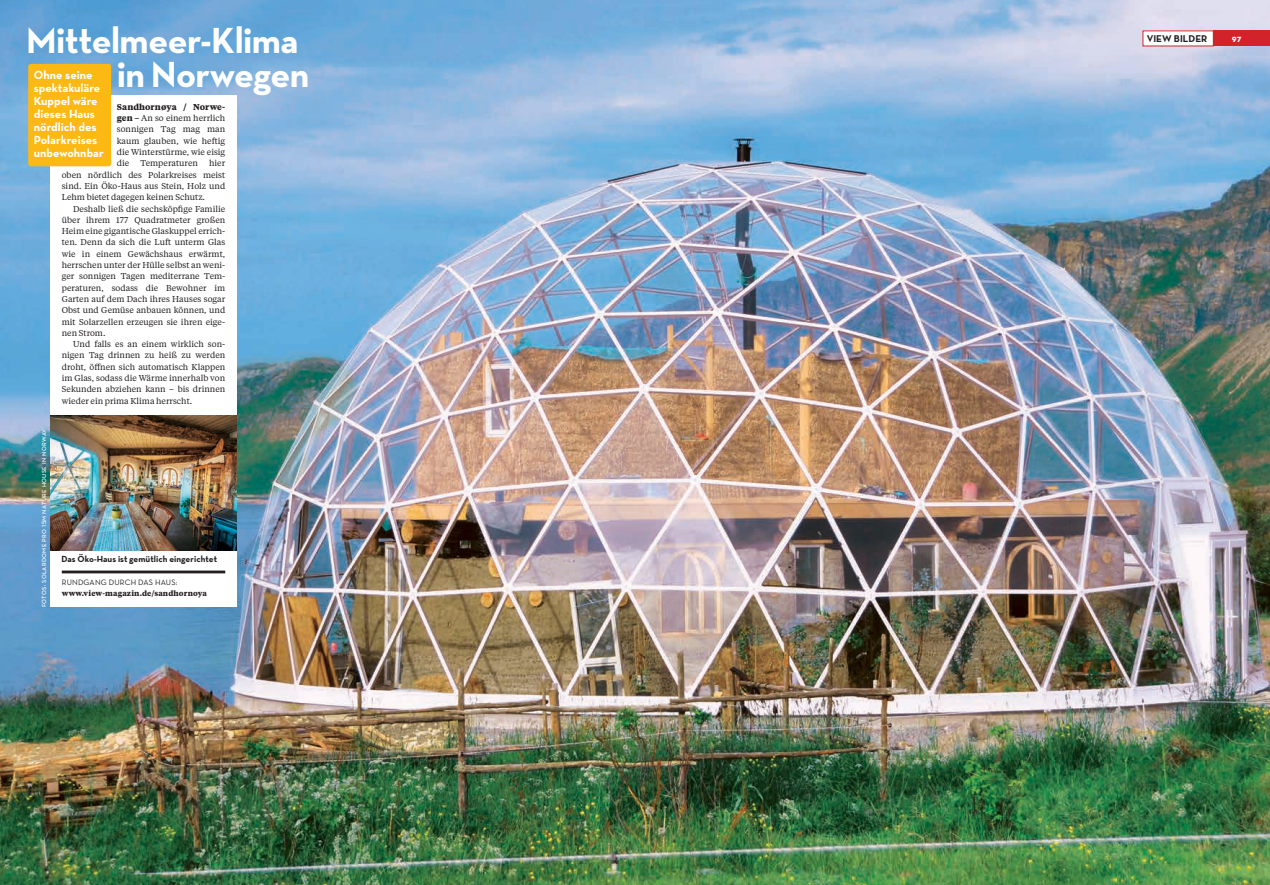
<style>
.page{position:relative;width:1270px;height:885px;background:#fff}
.page>*{position:absolute;margin:0;border:0;box-sizing:border-box;transform-origin:0 0}
.t1{font:700 37px "Neutra Text";letter-spacing:-.015em;color:#fff}
.t2{font:700 12px/13px "Neutra Text";color:#fff}
.t3{font:700 10px "Neutra Text";color:#231f20}
.t4{font:10px "Neutra Text Bold SC";color:#fff}
.t5{font:700 9px "Neutra Text";letter-spacing:.005em;color:#231f20}
.t6{font:8.5px/11.3px "Tiempos Text";color:#231f20;text-align:justify}
.t7{font:8px "Neutra Text";letter-spacing:.02em;color:#231f20}
.t8{font:700 7.5px "Tiempos Text";letter-spacing:.02em;color:#231f20}
.t9{font:6px "Neutra Text Demi Alt";letter-spacing:.06em;color:#fff}
.s1{font-weight:700}
.s2{font-family:"Neutra Text";font-weight:600}
</style>
<div class="page">
<img style="left:0;top:0;width:1270px;height:884px">
<div style="left:50px;top:96px;width:187px;height:511px;background:#fff"></div>
<img style="left:50px;top:415px;width:187px;height:135px">
<hr style="left:62px;top:570px;width:163px;height:3px;background:#231f20">
<div style="left:28px;top:64px;width:83px;height:102px;background:#fdb913;border-radius:3px"></div>
<div style="left:1143px;top:31px;width:70px;height:15px;background:#fff"></div>
<div style="left:1213px;top:31px;width:57px;height:15px;background:#d2232a"></div>
<h1 class="t1" style="left:26px;top:18px;width:274px">Mittelmeer-Klima</h1>
<h2 class="t2" style="left:34px;top:68px;width:68px">Ohne seine spektakuläre</h2>
<h1 class="t1" style="left:117px;top:51px;width:194px">in Norwegen</h1>
<h2 class="t2" style="left:34px;top:94px;width:71px">Kuppel wäre dieses Haus nördlich des<br>Polarkreises unbewohnbar</h2>
<p class="t6" style="left:117px;top:101px;width:110px"><span class="s1">Sandhornøya / Norwe&shy;gen –</span> An so einem herrlich sonnigen Tag mag man kaum glauben, wie heftig die Winterstürme, wie eisig die</p>
<p class="t6" style="left:62px;top:157px;width:165px;text-indent:147px">hier oben nördlich des Polarkreises meist sind. Ein Öko-Haus aus Stein, Holz und Lehm bietet dagegen keinen Schutz.</p>
<p class="t6" style="left:62px;top:202px;width:165px;text-indent:11px">Deshalb ließ die sechsköpfige Familie über ihrem 177 Quadratmeter großen Heim eine gigantische Glaskuppel errich&shy;ten. Denn da sich die Luft unterm Glas wie in einem Gewächshaus erwärmt, herrschen unter der Hülle selbst an weni&shy;ger sonnigen Tagen mediterrane Tem&shy;peraturen, sodass die Bewohner im Garten auf dem Dach ihres Hauses sogar Obst und Gemüse anbauen können, und mit Solarzellen erzeugen sie ihren eige&shy;nen Strom.</p>
<p class="t6" style="left:62px;top:338px;width:165px;text-indent:11px">Und falls es an einem wirklich son&shy;nigen Tag drinnen zu heiß zu werden droht, öffnen sich automatisch Klappen im Glas, sodass die Wärme innerhalb von Sekunden abziehen kann – bis drinnen wieder ein prima Klima herrscht.</p>
<p class="t6" style="left:140px;top:157px;width:59px">Temperaturen</p>
<p class="t9" style="left:40px;top:607px;width:180px;rotate:-90deg"><span class="s2">FOTOS: SOLARDOME PRO</span> 15M NATURE HOUSE IN NORWAY</p>
<p class="t5" style="left:62px;top:553px;width:157px">Das Öko-Haus ist gemütlich eingerichtet</p>
<p class="t7" style="left:62px;top:577px;width:117px">RUNDGANG DURCH DAS HAUS:</p>
<p class="t8" style="left:62px;top:588px;width:147px">www.view-magazin.de/sandhornoya</p>
<p class="t3" style="left:1147px;top:32px;width:62px">VIEW BILDER</p>
<p class="t4" style="left:1232px;top:32px;width:11px">97</p>
</div>
